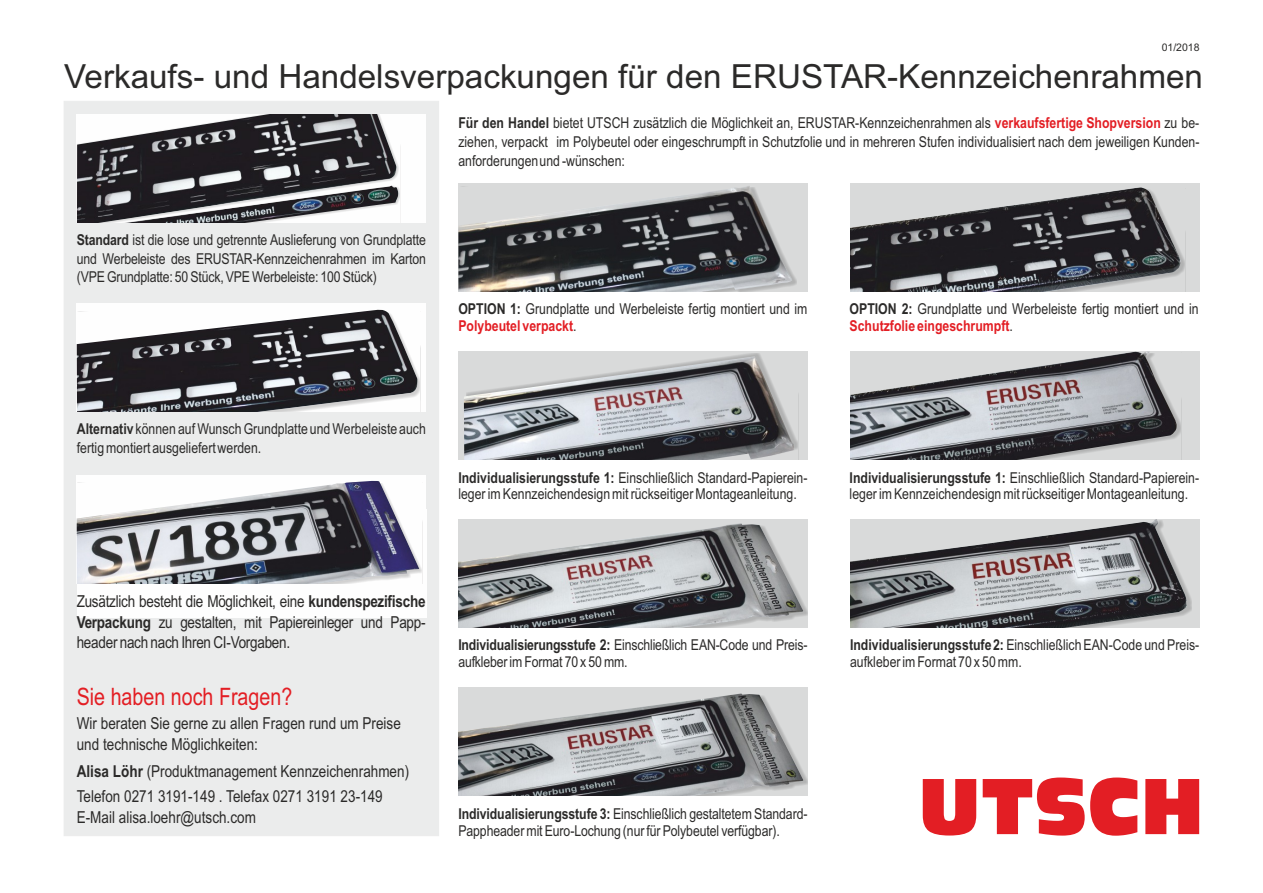
<style>
.page{position:relative;width:1263px;height:893px;background:#fff}
.page>*{position:absolute;margin:0;border:0;box-sizing:border-box;transform-origin:0 0}
.t1{font:33.15px "Arial";color:#2b2a29}
.t2{font:24px "Arial Narrow";color:#e31e24}
.t3{font:16.5px/20.7px "Arial Narrow";color:#2b2a29}
.t4{font:15px/18.8px "Arial Narrow";color:#2b2a29}
.t5{font:10.5px "Arial";color:#2b2a29}
.s1{font-weight:700}
.s2{font-weight:700;color:#e31e24}
</style>
<div class="page">
<div style="left:64px;top:101px;width:375px;height:735px;background:#ebecec"></div>
<svg style="left:923px;top:777px;width:276px;height:59px"></svg>
<div style="left:77px;top:509px;width:349px;height:109px;background:#fefefe"></div>
<div style="left:77px;top:114px;width:349px;height:108px;background:#fefefe"></div>
<img style="left:77px;top:114px;width:319px;height:108px">
<img style="left:80px;top:186px;width:318px;height:36px">
<div style="left:77px;top:304px;width:349px;height:108px;background:#fefefe"></div>
<img style="left:77px;top:310px;width:340px;height:102px">
<div style="left:77px;top:475px;width:349px;height:108px;background:#fefefe"></div>
<img style="left:77px;top:481px;width:342px;height:102px">
<div style="left:458px;top:183px;width:349px;height:108px;background:#d9dada"></div>
<img style="left:458px;top:186px;width:334px;height:105px">
<div style="left:458px;top:351px;width:349px;height:109px;background:#d9dada"></div>
<div style="left:466px;top:353px;width:333px;height:107px;background:#2b2a29;opacity:.22"></div>
<img style="left:464px;top:356px;width:330px;height:104px">
<div style="left:458px;top:519px;width:349px;height:108px;background:#d9dada"></div>
<img style="left:458px;top:523px;width:345px;height:104px">
<div style="left:458px;top:687px;width:349px;height:109px;background:#d9dada"></div>
<img style="left:458px;top:693px;width:345px;height:103px">
<div style="left:850px;top:183px;width:349px;height:108px;background:#d9dada"></div>
<img style="left:850px;top:187px;width:331px;height:104px">
<div style="left:850px;top:351px;width:349px;height:109px;background:#d9dada"></div>
<img style="left:850px;top:351px;width:326px;height:109px">
<div style="left:850px;top:519px;width:349px;height:108px;background:#d9dada"></div>
<img style="left:850px;top:519px;width:337px;height:108px">
<p class="t5" style="left:1162px;top:43px;width:39px">01/2018</p>
<h1 class="t1" style="left:64px;top:63px;width:1140px">Verkaufs- und Handelsverpackungen für den ERUSTAR-Kennzeichenrahmen</h1>
<p class="t4" style="left:77px;top:232px;width:350px;text-align:justify"><span class="s1">Standard</span> ist die lose und getrennte Auslieferung von Grundplatte und Werbeleiste des ERUSTAR-Kennzeichenrahmen im Karton (VPE Grundplatte: 50 Stück, VPE Werbeleiste: 100 Stück)</p>
<p class="t4" style="left:458px;top:115px;width:743px;text-align:justify"><span class="s1">Für den Handel</span> bietet UTSCH zusätzlich die Möglichkeit an, ERUSTAR-Kennzeichenrahmen als <span class="s2">verkaufsfertige Shopversion</span> zu be&shy;ziehen, verpackt im Polybeutel oder eingeschrumpft in Schutzfolie und in mehreren Stufen individualisiert nach dem jeweiligen Kunden&shy;anforderungen und -wünschen:</p>
<p class="t4" style="left:458px;top:302px;width:351px;line-height:17.1px"><span class="s1">OPTION 1:</span> Grundplatte und Werbeleiste fertig montiert und im<br><span class="s2">Polybeutel verpackt</span>.</p>
<p class="t4" style="left:850px;top:302px;width:351px;line-height:17.1px"><span class="s1">OPTION 2:</span> Grundplatte und Werbeleiste fertig montiert und in<br><span class="s2">Schutzfolie eingeschrumpft</span>.</p>
<p class="t4" style="left:77px;top:421px;width:351px"><span class="s1">Alternativ</span> können auf Wunsch Grundplatte und Werbeleiste auch fertig montiert ausgeliefert werden.</p>
<p class="t4" style="left:458px;top:470px;width:351px;line-height:17px"><span class="s1">Individualisierungsstufe 1:</span> Einschließlich Standard-Papierein&shy;leger im Kennzeichendesign mit rückseitiger Montageanleitung.</p>
<p class="t4" style="left:850px;top:470px;width:351px;line-height:17px"><span class="s1">Individualisierungsstufe 1:</span> Einschließlich Standard-Papierein&shy;leger im Kennzeichendesign mit rückseitiger Montageanleitung.</p>
<p class="t3" style="left:77px;top:592px;width:350px;text-align:justify">Zusätzlich besteht die Möglichkeit, eine <span class="s1">kundenspezifische Verpackung</span> zu gestalten, mit Papiereinleger und Papp&shy;header nach nach Ihren CI-Vorgaben.</p>
<h2 class="t2" style="left:77px;top:688px;width:217px">Sie haben noch Fragen?</h2>
<p class="t3" style="left:77px;top:714px;width:326px">Wir beraten Sie gerne zu allen Fragen rund um Preise und technische Möglichkeiten:</p>
<p class="t3" style="left:77px;top:760px;width:334px;line-height:25.5px"><span class="s1">Alisa Löhr</span> (Produktmanagement Kennzeichenrahmen)<br>Telefon 0271 3191-149 . Telefax 0271 3191 23-149</p>
<p class="t3" style="left:77px;top:808px;width:181px">E-Mail alisa.loehr@utsch.com</p>
<p class="t4" style="left:458px;top:638px;width:351px;line-height:17px"><span class="s1">Individualisierungsstufe 2:</span> Einschließlich EAN-Code und Preis&shy;aufkleber im Format 70 x 50 mm.</p>
<p class="t4" style="left:850px;top:638px;width:351px;line-height:17px"><span class="s1">Individualisierungsstufe 2:</span> Einschließlich EAN-Code und Preis&shy;aufkleber im Format 70 x 50 mm.</p>
<p class="t4" style="left:458px;top:806px;width:351px;line-height:17px"><span class="s1">Individualisierungsstufe 3:</span> Einschließlich gestaltetem Standard-<br>Pappheader mit Euro-Lochung (nur für Polybeutel verfügbar).</p>
</div>
